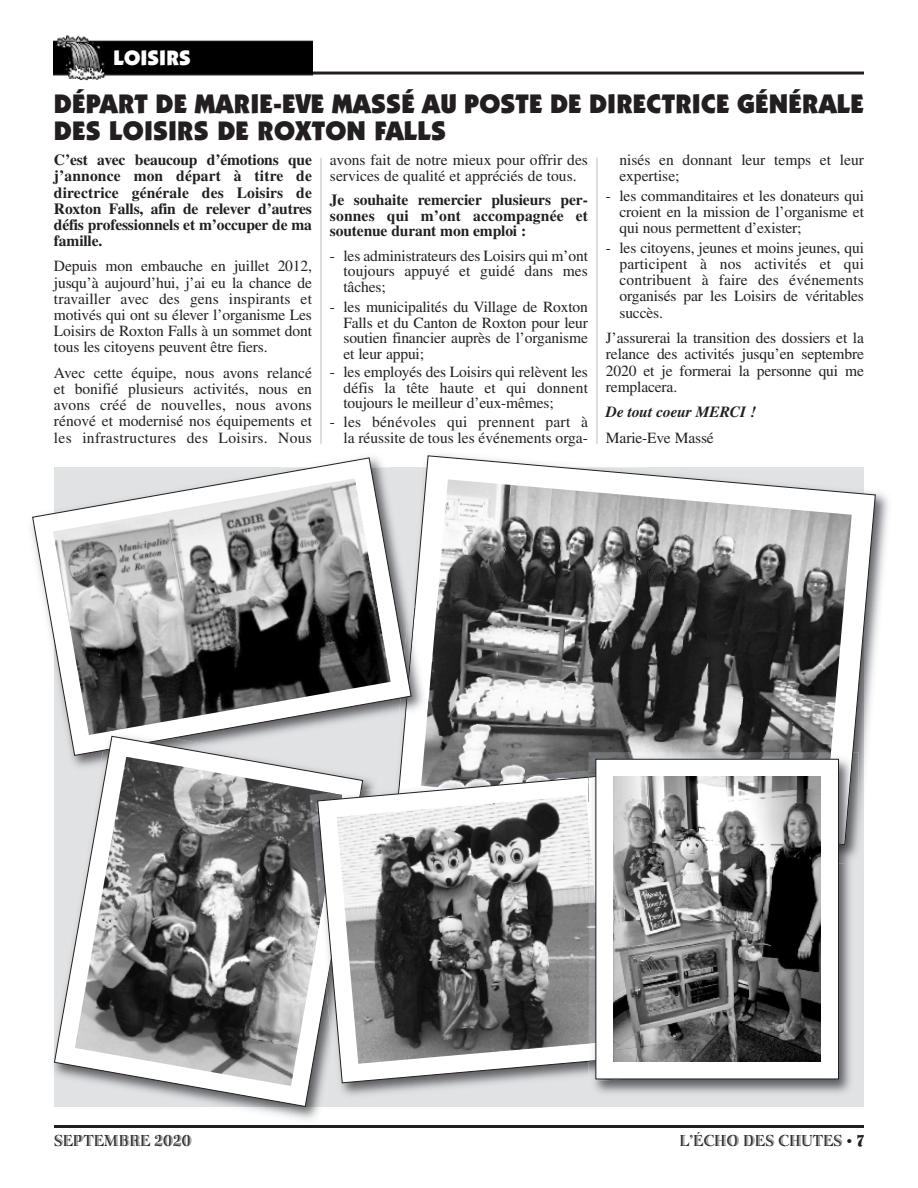
<style>
.page{position:relative;width:918px;height:1188px;background:#fff}
.page>*{position:absolute;margin:0;border:0;box-sizing:border-box;transform-origin:0 0}
.t1{font:900 27px/27px "Itc Kabel";letter-spacing:.005em;color:#231f20}
.t2{font:900 21px "Itc Kabel";letter-spacing:.005em;color:#fff}
.t3{font:16.5px "Bertie Plain";color:#231f20}
.t4{font:15.6px/16.4px "Times";letter-spacing:-.01em;color:#231f20;text-align:justify}
.t5{font:700 15.6px/16.2px "Times";letter-spacing:-.01em;color:#231f20;text-align:justify}
.t6{font:italic 700 15.6px "Times";letter-spacing:-.01em;color:#231f20}
.s1{font-family:"Times";font-size:15px}
.s2{font-family:"Spumoni LP";font-size:21px}
</style>
<div class="page">
<hr style="left:54px;top:1125px;width:810px;height:3px;background:#231f20">
<hr style="left:54px;top:72px;width:810px;height:3px;background:#231f20">
<img style="left:54px;top:35px;width:258px;height:45px">
<hr style="left:321px;top:158px;width:1px;height:286px;background:#bcbdc0">
<hr style="left:597px;top:158px;width:1px;height:286px;background:#bcbdc0">
<img style="left:876px;top:492px;width:12px;height:148px">
<svg style="left:412px;top:455px;width:464px;height:390px"></svg>
<img style="left:421px;top:479px;width:431px;height:291px">
<img style="left:412px;top:584px;width:3px;height:135px">
<img style="left:415px;top:610px;width:14px;height:108px">
<img style="left:412px;top:608px;width:3px;height:110px">
<img style="left:427px;top:691px;width:6px;height:23px">
<svg style="left:32px;top:457px;width:380px;height:299px"></svg>
<img style="left:53px;top:478px;width:338px;height:257px">
<img style="left:238px;top:1107px;width:81px;height:13px">
<img style="left:103px;top:729px;width:68px;height:6px">
<img style="left:106px;top:727px;width:15px;height:5px">
<svg style="left:54px;top:735px;width:310px;height:372px"></svg>
<img style="left:75px;top:757px;width:267px;height:329px">
<img style="left:333px;top:1084px;width:293px;height:20px">
<img style="left:421px;top:770px;width:168px;height:5px">
<img style="left:310px;top:793px;width:7px;height:126px">
<svg style="left:317px;top:775px;width:272px;height:309px"></svg>
<img style="left:337px;top:795px;width:252px;height:269px">
<img style="left:589px;top:1077px;width:270px;height:22px">
<img style="left:839px;top:865px;width:20px;height:212px">
<img style="left:839px;top:752px;width:20px;height:113px">
<img style="left:831px;top:752px;width:22px;height:93px">
<img style="left:589px;top:752px;width:242px;height:15px">
<img style="left:589px;top:1061px;width:58px;height:21px">
<img style="left:589px;top:767px;width:7px;height:9px">
<img style="left:589px;top:776px;width:7px;height:26px">
<img style="left:589px;top:825px;width:7px;height:218px">
<div style="left:596px;top:759px;width:243px;height:320px;background:#fff"></div>
<div style="left:596px;top:759px;width:243px;height:320px;border:1px solid #231f20"></div>
<img style="left:614px;top:777px;width:207px;height:284px">
<h2 class="t2" style="left:113px;top:50px;width:79px">LOISIRS</h2>
<h1 class="t1" style="left:54px;top:92px;width:812px">DÉPART DE MARIE-EVE MASSÉ AU POSTE DE DIRECTRICE GÉNÉRALE<br>DES LOISIRS DE ROXTON FALLS</h1>
<p class="t5" style="left:54px;top:153px;width:260px">C’est avec beaucoup d’émotions que j’annonce mon départ à titre de directrice générale des Loisirs de Roxton Falls, afin de relever d’autres défis professionnels et m’occuper de ma famille.</p>
<p class="t4" style="left:54px;top:260px;width:260px">Depuis mon embauche en juillet 2012, jusqu’à aujourd’hui, j’ai eu la chance de travailler avec des gens inspirants et motivés qui ont su élever l’organisme Les Loisirs de Roxton Falls à un sommet dont tous les citoyens peuvent être fiers.</p>
<p class="t4" style="left:54px;top:366px;width:260px">Avec cette équipe, nous avons relancé et bonifié plusieurs activités, nous en avons créé de nouvelles, nous avons rénové et modernisé nos équipements et les infrastructures des Loisirs. Nous</p>
<p class="t4" style="left:330px;top:154px;width:259px;line-height:15.6px">avons fait de notre mieux pour offrir des services de qualité et appréciés de tous.</p>
<p class="t5" style="left:330px;top:194px;width:260px;line-height:15.6px">Je souhaite remercier plusieurs per&shy;sonnes qui m’ont accompagnée et soutenue durant mon emploi :</p>
<p class="t4" style="left:343px;top:250px;width:246px;line-height:15.6px;text-indent:-13px">- les administrateurs des Loisirs qui m’ont toujours appuyé et guidé dans mes tâches;</p>
<p class="t4" style="left:343px;top:301px;width:246px;line-height:15.6px;text-indent:-13px">- les municipalités du Village de Roxton Falls et du Canton de Roxton pour leur soutien financier auprès de l’organisme et leur appui;</p>
<p class="t4" style="left:343px;top:366px;width:246px;line-height:15.6px;text-indent:-13px">- les employés des Loisirs qui relèvent les défis la tête haute et qui donnent toujours le meilleur d’eux-mêmes;</p>
<p class="t4" style="left:330px;top:416px;width:260px;line-height:15.6px;text-align:right">- les bénévoles qui prennent part à la réussite de tous les événements orga-</p>
<p class="t4" style="left:619px;top:153px;width:246px">nisés en donnant leur temps et leur expertise;</p>
<p class="t4" style="left:619px;top:189px;width:246px;text-indent:-13px">- les commanditaires et les donateurs qui croient en la mission de l’organisme et qui nous permettent d’exister;</p>
<p class="t4" style="left:619px;top:241px;width:246px;text-indent:-13px">- les citoyens, jeunes et moins jeunes, qui participent à nos activités et qui contribuent à faire des événements organisés par les Loisirs de véritables succès.</p>
<p class="t4" style="left:606px;top:331px;width:259px">J’assurerai la transition des dossiers et la relance des activités jusqu’en septembre 2020 et je formerai la personne qui me remplacera.</p>
<p class="t6" style="left:606px;top:406px;width:152px">De tout coeur MERCI !</p>
<p class="t4" style="left:606px;top:431px;width:109px">Marie-Eve Massé</p>
<p class="t3" style="left:54px;top:1135px;width:139px">SEPTEMBRE 2020</p>
<p class="t3" style="left:680px;top:1135px;width:186px">L’ÉCHO DES CHUTES <span class="s1">•</span> <span class="s2">7</span></p>
</div>
